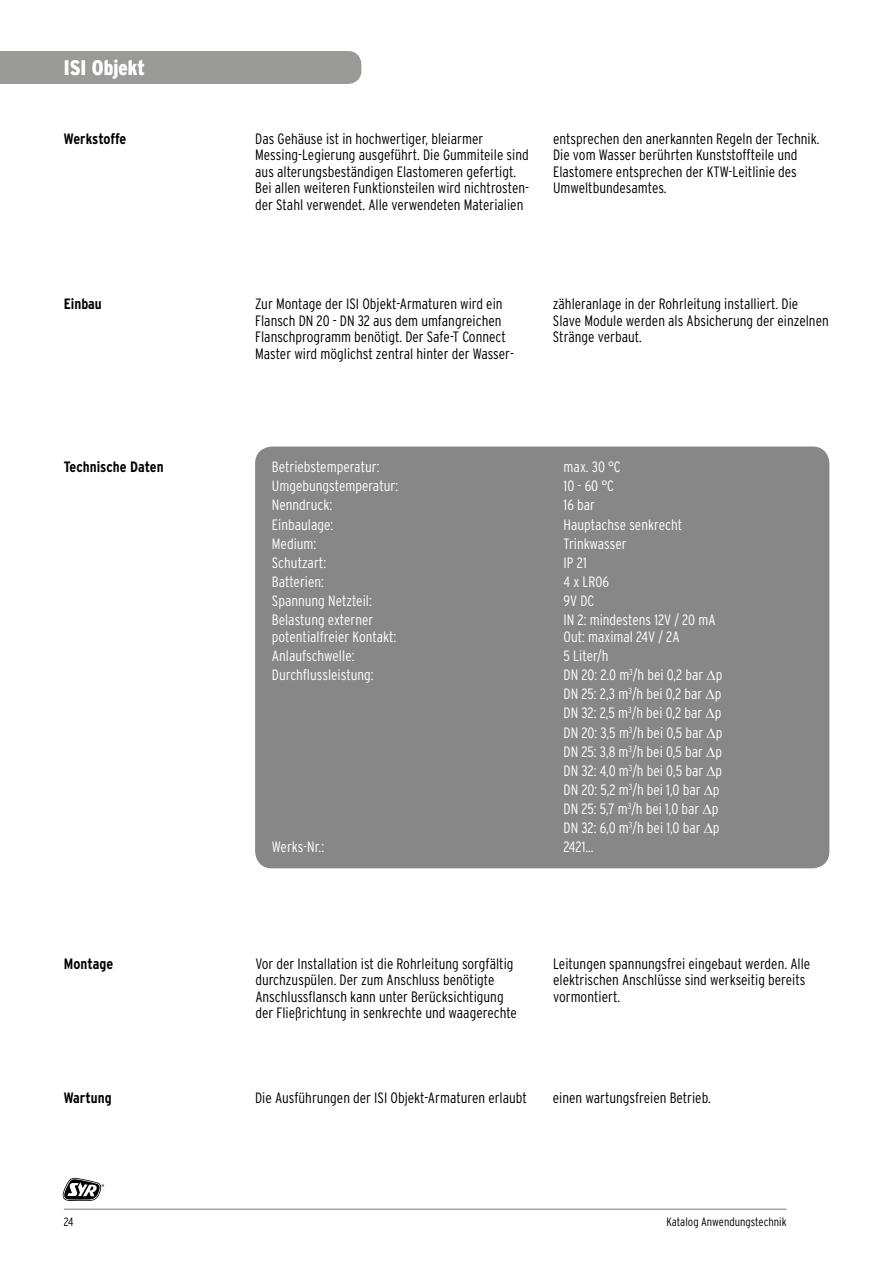
<style>
.page{position:relative;width:893px;height:1263px;background:#fff}
.page>*{position:absolute;margin:0;border:0;box-sizing:border-box;transform-origin:0 0}
.t1{font:900 condensed 21px "Interstate";color:#fff}
.t2{font:300 condensed 15px/16.5px "Interstate";color:#000}
.t3{font:300 condensed 15px/19.2px "Interstate";color:#fff}
.t4{font:700 condensed 15px "Interstate";color:#000}
.t5{font:300 condensed 12px "Interstate";color:#000}
</style>
<div class="page">
<div style="left:255px;top:446px;width:574px;height:422px;background:#878787;border-radius:17px"></div>
<svg style="left:63px;top:1178px;width:41px;height:23px"></svg>
<hr style="left:64px;top:1209px;width:723px;height:1px;background:#000">
<div style="left:0;top:51px;width:361px;height:33px;background:#9a9a99"></div>
<h1 class="t1" style="left:64px;top:56px;width:82px">ISI Objekt</h1>
<p class="t4" style="left:64px;top:129px;width:64px">Werkstoffe</p>
<p class="t2" style="left:255px;top:130px;width:275px">Das Gehäuse ist in hochwertiger, bleiarmer Messing-Legierung ausgeführt. Die Gummiteile sind aus alterungsbeständigen Elastomeren gefertigt.<br>Bei allen weiteren Funktionsteilen wird nichtrosten&shy;der Stahl verwendet. Alle verwendeten Materialien</p>
<p class="t2" style="left:553px;top:130px;width:268px">entsprechen den anerkannten Regeln der Technik.<br>Die vom Wasser berührten Kunststoffteile und Elastomere entsprechen der KTW-Leitlinie des Umweltbundesamtes.</p>
<p class="t4" style="left:64px;top:295px;width:40px">Einbau</p>
<p class="t2" style="left:255px;top:295px;width:261px">Zur Montage der ISI Objekt-Armaturen wird ein Flansch DN 20 - DN 32 aus dem umfangreichen Flanschprogramm benötigt. Der Safe-T Connect Master wird möglichst zentral hinter der Wasser-</p>
<p class="t2" style="left:553px;top:295px;width:277px">zähleranlage in der Rohrleitung installiert. Die<br>Slave Module werden als Absicherung der einzelnen<br>Stränge verbaut.</p>
<p class="t4" style="left:64px;top:458px;width:101px">Technische Daten</p>
<p class="t3" style="left:272px;top:457px;width:109px">Betriebstemperatur:</p>
<p class="t3" style="left:564px;top:457px;width:59px">max. 30 °C</p>
<p class="t3" style="left:272px;top:476px;width:128px">Umgebungstemperatur:</p>
<p class="t3" style="left:564px;top:476px;width:52px">10 - 60 °C</p>
<p class="t3" style="left:272px;top:495px;width:62px">Nenndruck:</p>
<p class="t3" style="left:564px;top:495px;width:33px">16 bar</p>
<p class="t3" style="left:272px;top:514px;width:63px">Einbaulage:</p>
<p class="t3" style="left:564px;top:514px;width:120px">Hauptachse senkrecht</p>
<p class="t3" style="left:272px;top:534px;width:46px">Medium:</p>
<p class="t3" style="left:564px;top:534px;width:65px">Trinkwasser</p>
<p class="t3" style="left:272px;top:553px;width:56px">Schutzart:</p>
<p class="t3" style="left:564px;top:553px;width:25px">IP 21</p>
<p class="t3" style="left:272px;top:572px;width:54px">Batterien:</p>
<p class="t3" style="left:564px;top:572px;width:47px">4 x LR06</p>
<p class="t3" style="left:272px;top:591px;width:101px">Spannung Netzteil:</p>
<p class="t3" style="left:564px;top:591px;width:32px">9V DC</p>
<p class="t3" style="left:272px;top:612px;width:126px;line-height:16.5px">Belastung externer potentialfreier Kontakt:</p>
<p class="t3" style="left:564px;top:612px;width:153px;line-height:16.5px">IN 2: mindestens 12V / 20 mA<br>Out: maximal 24V / 2A</p>
<p class="t3" style="left:272px;top:646px;width:84px">Anlaufschwelle:</p>
<p class="t3" style="left:564px;top:646px;width:46px">5 Liter/h</p>
<p class="t3" style="left:272px;top:665px;width:103px">Durchflussleistung:</p>
<p class="t3" style="left:564px;top:665px;width:160px">DN 20: 2.0 m<sup>3</sup>/h bei 0,2 bar ∆p<br>DN 25: 2,3 m<sup>3</sup>/h bei 0,2 bar ∆p<br>DN 32: 2,5 m<sup>3</sup>/h bei 0,2 bar ∆p<br>DN 20: 3,5 m<sup>3</sup>/h bei 0,5 bar ∆p<br>DN 25: 3,8 m<sup>3</sup>/h bei 0,5 bar ∆p<br>DN 32: 4,0 m<sup>3</sup>/h bei 0,5 bar ∆p<br>DN 20: 5,2 m<sup>3</sup>/h bei 1,0 bar ∆p<br>DN 25: 5,7 m<sup>3</sup>/h bei 1,0 bar ∆p<br>DN 32: 6,0 m<sup>3</sup>/h bei 1,0 bar ∆p</p>
<p class="t3" style="left:272px;top:837px;width:54px">Werks-Nr.:</p>
<p class="t3" style="left:564px;top:837px;width:32px">2421...</p>
<p class="t4" style="left:64px;top:954px;width:51px">Montage</p>
<p class="t2" style="left:255px;top:955px;width:263px">Vor der Installation ist die Rohrleitung sorgfältig durchzuspülen. Der zum Anschluss benötigte Anschlussflansch kann unter Berücksichtigung der Fließrichtung in senkrechte und waagerechte</p>
<p class="t2" style="left:553px;top:955px;width:259px">Leitungen spannungsfrei eingebaut werden. Alle elektrischen Anschlüsse sind werkseitig bereits vormontiert.</p>
<p class="t4" style="left:64px;top:1089px;width:49px">Wartung</p>
<p class="t2" style="left:255px;top:1090px;width:273px">Die Ausführungen der ISI Objekt-Armaturen erlaubt</p>
<p class="t2" style="left:553px;top:1090px;width:160px">einen wartungsfreien Betrieb.</p>
<p class="t5" style="left:64px;top:1215px;width:11px">24</p>
<p class="t5" style="left:666px;top:1215px;width:122px">Katalog Anwendungstechnik</p>
</div>
